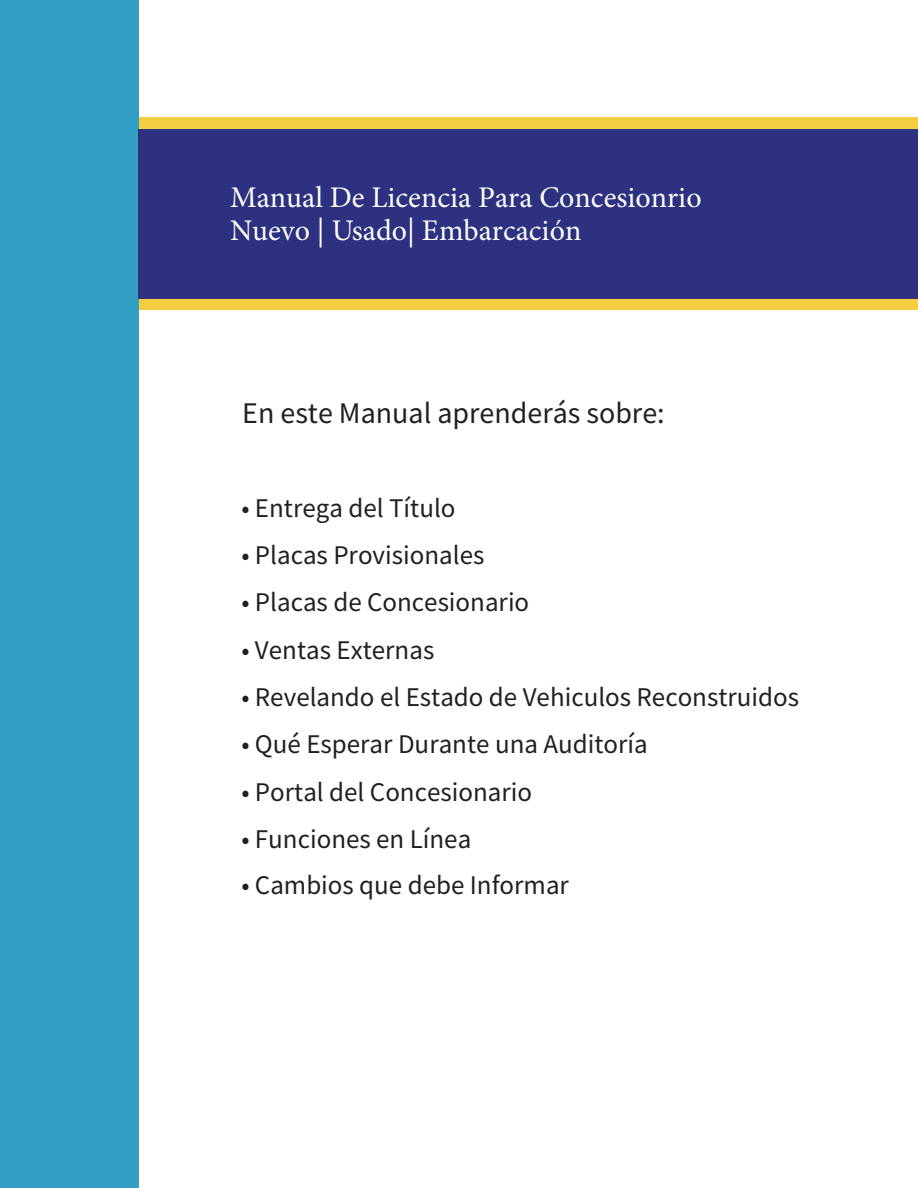
<style>
.page{position:relative;width:918px;height:1188px;background:#fff}
.page>*{position:absolute;margin:0;border:0;box-sizing:border-box;transform-origin:0 0}
.t1{font:30px/32.7px "Minion Pro";color:#fff}
.t2{font:30px "Source Sans Pro";color:#231f20}
.t3{font:27px "Source Sans Pro";color:#231f20}
</style>
<div class="page">
<div style="left:0;top:298px;width:918px;height:12px;background:#f4cd41"></div>
<div style="left:1px;top:118px;width:917px;height:11px;background:#f4cd41"></div>
<div style="left:0;top:0;width:138px;height:1188px;background:#349fc4"></div>
<div style="left:138px;top:129px;width:780px;height:169px;background:#2d3180"></div>
<p class="t1" style="left:230px;top:181px;width:473px">Manual De Licencia Para Concesionrio<br>Nuevo | Usado| Embarcación</p>
<p class="t2" style="left:242px;top:394px;width:424px">En este Manual aprenderás sobre:</p>
<p class="t3" style="left:241px;top:491px;width:216px">• Entrega del Título</p>
<p class="t3" style="left:241px;top:538px;width:245px">• Placas Provisionales</p>
<p class="t3" style="left:241px;top:585px;width:289px">• Placas de Concesionario</p>
<p class="t3" style="left:241px;top:632px;width:194px">• Ventas Externas</p>
<p class="t3" style="left:241px;top:680px;width:559px">• Revelando el Estado de Vehiculos Reconstruidos</p>
<p class="t3" style="left:241px;top:727px;width:408px">• Qué Esperar Durante una Auditoría</p>
<p class="t3" style="left:241px;top:774px;width:292px">• Portal del Concesionario</p>
<p class="t3" style="left:241px;top:822px;width:231px">• Funciones en Línea</p>
<p class="t3" style="left:241px;top:868px;width:329px">• Cambios que debe Informar</p>
</div>
